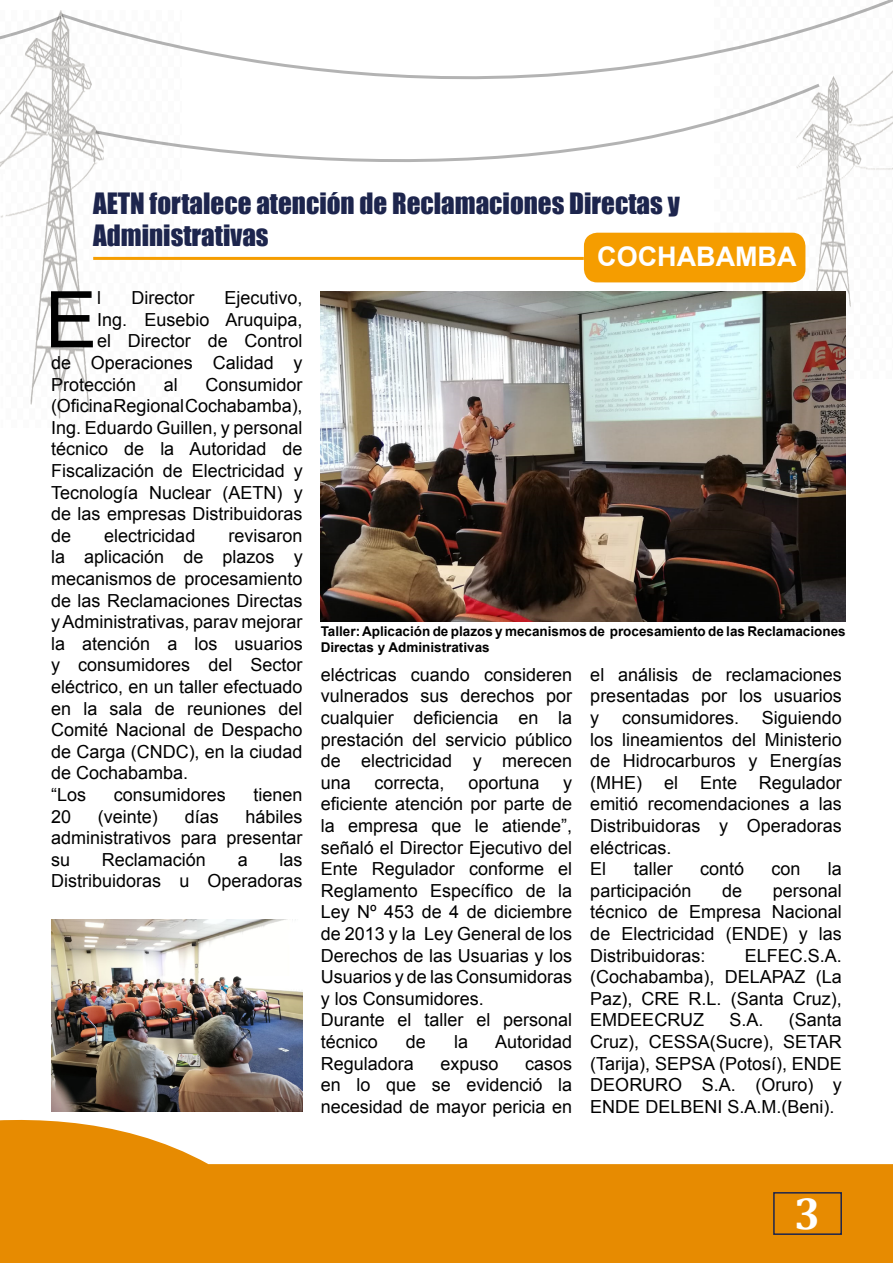
<style>
.page{position:relative;width:893px;height:1263px;background:#fff}
.page>*{position:absolute;margin:0;border:0;box-sizing:border-box;transform-origin:0 0}
.t1{font:78.3px "Arial";color:#000}
.t2{font:700 45px "Cambria";color:#fff}
.t3{font:27px/32.4px "Impact";color:#1d254d}
.t4{font:700 27px "Arial";color:#fff}
.t5{font:18px/21.6px "Arial";color:#000;text-align:justify}
.t6{font:700 13.5px/16.2px "Arial";color:#000}
</style>
<div class="page">
<svg style="left:0;top:1111px;width:893px;height:152px;fill:#e78b01"></svg>
<div style="left:773px;top:1192px;width:69px;height:43px;border:2px solid #1d254d"></div>
<img style="left:0;top:68px;width:182px;height:351px">
<img style="left:714px;top:81px;width:179px;height:226px">
<svg style="left:93px;top:81px;width:730px;height:83px"></svg>
<svg style="left:59px;top:0;width:834px;height:81px"></svg>
<svg style="left:0;top:12px;width:65px;height:56px"></svg>
<hr style="left:0;top:174px;width:1px;height:914px;background:#fff">
<hr style="left:3px;top:174px;width:3px;height:914px;background:#fff">
<div style="left:584px;top:233px;width:221px;height:49px;background:#f59d00;border-radius:13px"></div>
<hr style="left:93px;top:257px;width:491px;height:3px;background:#f59d00">
<img style="left:321px;top:291px;width:525px;height:330px">
<img style="left:51px;top:919px;width:252px;height:192px">
<h3 class="t3" style="left:93px;top:186px;width:588px">AETN fortalece atención de Reclamaciones Directas y<br>Administrativas</h3>
<h3 class="t4" style="left:597px;top:239px;width:201px">COCHABAMBA</h3>
<h1 class="t1" style="left:45px;top:269px;width:54px">E</h1>
<p class="t5" style="left:97px;top:287px;width:5px">l</p>
<p class="t5" style="left:131px;top:287px;width:64px">Director</p>
<p class="t5" style="left:225px;top:287px;width:80px">Ejecutivo,</p>
<p class="t5" style="left:97px;top:309px;width:207px">Ing. Eusebio Aruquipa,</p>
<p class="t5" style="left:97px;top:330px;width:207px">el Director de Control</p>
<p class="t5" style="left:51px;top:352px;width:253px">de Operaciones Calidad y</p>
<p class="t5" style="left:51px;top:374px;width:87px">Protección</p>
<p class="t5" style="left:164px;top:374px;width:16px">al</p>
<p class="t5" style="left:51px;top:374px;width:253px;text-indent:155px">Consumidor (Oficina Regional Cochabamba), Ing. Eduardo Guillen, y personal técnico de la Autoridad de Fiscalización de Electricidad y Tecnología Nuclear (AETN) y de las empresas Distribuidoras de</p>
<p class="t5" style="left:51px;top:525px;width:253px;text-align:left;text-indent:178px">revisaron la aplicación de plazos y mecanismos de procesamiento de las Reclamaciones Directas y Administrativas, parav mejorar la atención a los usuarios y consumidores del Sector eléctrico, en un taller efectuado en la sala de reuniones del<br>Comité Nacional de Despacho de Carga (CNDC), en la ciudad de Cochabamba.<br>“Los</p>
<p class="t5" style="left:104px;top:525px;width:93px">electricidad</p>
<p class="t5" style="left:114px;top:784px;width:114px">consumidores</p>
<p class="t5" style="left:254px;top:784px;width:51px">tienen</p>
<p class="t5" style="left:51px;top:806px;width:22px">20</p>
<p class="t5" style="left:98px;top:806px;width:62px">(veinte)</p>
<p class="t5" style="left:185px;top:806px;width:36px">días</p>
<p class="t5" style="left:51px;top:806px;width:253px;text-indent:195px">hábiles administrativos para presentar su</p>
<p class="t5" style="left:102px;top:849px;width:106px">Reclamación</p>
<p class="t5" style="left:238px;top:849px;width:12px">a</p>
<p class="t5" style="left:51px;top:849px;width:253px;text-align:right">las<br>Distribuidoras u Operadoras</p>
<p class="t6" style="left:321px;top:623px;width:527px">Taller: Aplicación de plazos y mecanismos de procesamiento de las Reclamaciones<br>Directas y Administrativas</p>
<p class="t5" style="left:321px;top:664px;width:253px">eléctricas cuando consideren vulnerados sus derechos por cualquier deficiencia en la prestación del servicio público de electricidad y merecen una</p>
<p class="t5" style="left:375px;top:772px;width:72px">correcta,</p>
<p class="t5" style="left:468px;top:772px;width:73px">oportuna</p>
<p class="t5" style="left:321px;top:772px;width:253px;text-align:left;text-indent:243px">y eficiente atención por parte de la empresa que le atiende”, señaló el Director Ejecutivo del<br>Ente Regulador conforme el<br>Reglamento Específico de la<br>Ley Nº 453 de 4 de diciembre de 2013 y la Ley General de los<br>Derechos de las Usuarias y los<br>Usuarios y de las Consumidoras y los Consumidores.<br>Durante el taller el personal técnico</p>
<p class="t5" style="left:406px;top:1031px;width:22px">de</p>
<p class="t5" style="left:454px;top:1031px;width:16px">la</p>
<p class="t5" style="left:495px;top:1031px;width:79px">Autoridad</p>
<p class="t5" style="left:321px;top:1053px;width:95px">Reguladora</p>
<p class="t5" style="left:440px;top:1053px;width:60px">expuso</p>
<p class="t5" style="left:321px;top:1053px;width:253px;text-indent:205px">casos en lo que se evidenció la necesidad de mayor pericia en</p>
<p class="t5" style="left:590px;top:664px;width:253px">el análisis de reclamaciones presentadas por los usuarios y</p>
<p class="t5" style="left:590px;top:707px;width:253px;text-align:left;text-indent:172px">Siguiendo los lineamientos del Ministerio de Hidrocarburos y Energías (MHE) el Ente Regulador emitió recomendaciones a las<br>Distribuidoras y Operadoras eléctricas.<br>El</p>
<p class="t5" style="left:622px;top:707px;width:119px">consumidores.</p>
<p class="t5" style="left:634px;top:858px;width:41px">taller</p>
<p class="t5" style="left:700px;top:858px;width:46px">contó</p>
<p class="t5" style="left:771px;top:858px;width:31px">con</p>
<p class="t5" style="left:828px;top:858px;width:16px">la</p>
<p class="t5" style="left:590px;top:880px;width:103px">participación</p>
<p class="t5" style="left:722px;top:880px;width:22px">de</p>
<p class="t5" style="left:590px;top:880px;width:253px;text-indent:183px">personal técnico de Empresa Nacional de Electricidad (ENDE) y las Distribuidoras:</p>
<p class="t5" style="left:590px;top:945px;width:253px;text-indent:155px">ELFEC.S.A. (Cochabamba), DELAPAZ (La Paz), CRE R.L. (Santa Cruz), EMDEECRUZ</p>
<p class="t5" style="left:590px;top:1009px;width:253px;text-indent:199px">(Santa Cruz), CESSA(Sucre), SETAR (Tarija), SEPSA (Potosí), ENDE DEORURO S.A. (Oruro) y ENDE DELBENI S.A.M.(Beni).</p>
<p class="t5" style="left:730px;top:1009px;width:36px">S.A.</p>
<h2 class="t2" style="left:794px;top:1181px;width:28px">3</h2>
</div>
